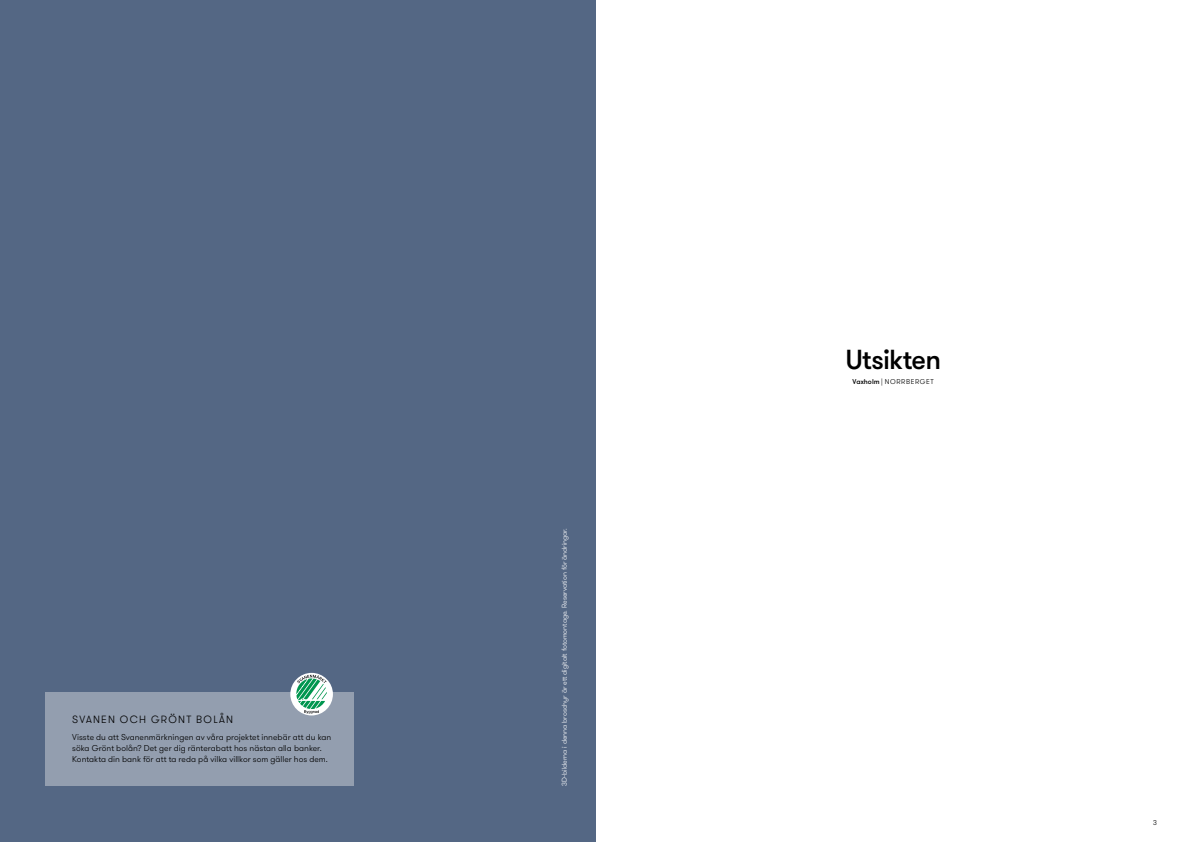
<style>
.page{position:relative;width:1191px;height:842px;background:#fff}
.page>*{position:absolute;margin:0;border:0;box-sizing:border-box;transform-origin:0 0}
.t1{font:500 27.5px "GT Walsheim";letter-spacing:-.03em;color:#000}
.t2{font:300 10.5px "GT Walsheim";letter-spacing:.12em;color:#000}
.t3{font:300 8.5px/11.2px "GT Walsheim";letter-spacing:.005em;color:#000}
.t4{font:300 7px "GT Walsheim";color:#fff}
.t5{font:300 7px "GT Walsheim";letter-spacing:.085em;color:#000}
.s1{font-weight:500}
</style>
<div class="page">
<div style="left:0;top:0;width:595px;height:842px;background:#546784"></div>
<div style="left:45px;top:692px;width:308px;height:93px;background:#939eaf"></div>
<div style="left:290px;top:673px;width:43px;height:42px;background:#fff;border-radius:50%"></div>
<svg style="left:296px;top:675px;width:31px;height:39px"></svg>
<p class="t2" style="left:72px;top:713px;width:162px">SVANEN OCH GRÖNT BOLÅN</p>
<p class="t3" style="left:72px;top:731px;width:260px">Visste du att Svanenmärkningen av våra projektet innebär att du kan söka Grönt bolån? Det ger dig ränterabatt hos nästan alla banker.<br>Kontakta din bank för att ta reda på vilka villkor som gäller hos dem.</p>
<p class="t4" style="left:560px;top:786px;width:259px;rotate:-90deg">3D-bilderna i denna broschyr är ett digitalt fotomontage. Reservation för ändringar.</p>
<h1 class="t1" style="left:845px;top:342px;width:97px">Utsikten</h1>
<p class="t5" style="left:852px;top:377px;width:83px"><span class="s1">Vaxholm</span> | NORRBERGET</p>
<p class="t5" style="left:1153px;top:819px;width:5px">3</p>
</div>
